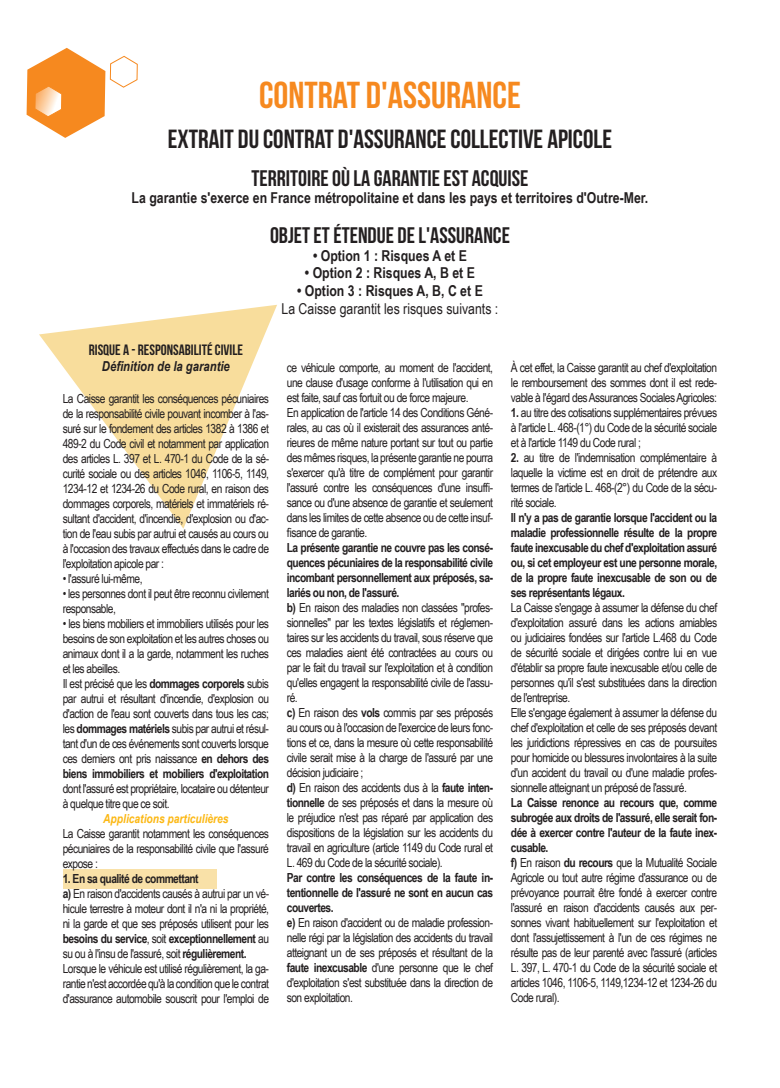
<style>
.page{position:relative;width:780px;height:1088px;background:#fff}
.page>*{position:absolute;margin:0;border:0;box-sizing:border-box;transform-origin:0 0}
.t1{font:37.5px "Bebas Neue";color:#f6891f}
.t2{font:26.25px "Bebas Neue";color:#231f20}
.t3{font:22.5px "Bebas Neue";color:#231f20}
.t4{font:700 15px "Arial Narrow";color:#231f20}
.t5{font:15px "Arial Narrow";color:#231f20}
.t6{font:15px "Bebas Neue";color:#231f20}
.t7{font:italic 700 13.75px "Arial Narrow";color:#231f20}
.t8{font:12.5px/15px "Arial Narrow";letter-spacing:-.04em;color:#231f20}
.t9{font:700 12.5px/15px "Arial Narrow";letter-spacing:-.04em;color:#231f20;text-align:justify}
.t10{font:italic 700 12.5px "Arial Narrow";color:#fcb814}
.s1{font-weight:700}
</style>
<div class="page">
<div style="left:63px;top:869px;width:153px;height:19px;background:#f9e1a8"></div>
<svg style="left:39px;top:305px;width:238px;height:224px"></svg>
<svg style="left:27px;top:48px;width:111px;height:90px"></svg>
<h1 class="t1" style="left:259px;top:74px;width:263px">CONTRAT D'ASSURANCE</h1>
<h2 class="t2" style="left:168px;top:125px;width:445px">EXTRAIT DU CONTRAT D'ASSURANCE COLLECTIVE APICOLE</h2>
<h3 class="t3" style="left:251px;top:166px;width:278px">TERRITOIRE OÙ LA GARANTIE EST ACQUISE</h3>
<p class="t4" style="left:132px;top:186px;width:518px">La garantie s'exerce en France métropolitaine et dans les pays et territoires d'Outre-Mer.</p>
<h3 class="t3" style="left:270px;top:223px;width:241px">OBJET ET ÉTENDUE DE L'ASSURANCE</h3>
<p class="t4" style="left:313px;top:244px;width:155px">• Option 1 : Risques A et E</p>
<p class="t4" style="left:305px;top:262px;width:171px">• Option 2 : Risques A, B et E</p>
<p class="t4" style="left:297px;top:279px;width:187px">• Option 3 : Risques A, B, C et E</p>
<p class="t5" style="left:281px;top:298px;width:218px">La Caisse garantit les risques suivants :</p>
<p class="t6" style="left:89px;top:341px;width:156px">RISQUE A - RESPONSABILITÉ CIVILE</p>
<p class="t7" style="left:102px;top:356px;width:129px">Définition de la garantie</p>
<p class="t8" style="left:63px;top:390px;width:208px;text-align:justify">La Caisse garantit les conséquences pécuniaires de la responsabilité civile pouvant incomber à l'as&shy;suré sur le fondement des articles 1382 à 1386 et 489-2 du Code civil et notamment par application des articles L. 397 et L. 470-1 du Code de la sé&shy;curité sociale ou des articles 1046, 1106-5, 1149, 1234-12 et 1234-26 du Code rural, en raison des dommages corporels, matériels et immatériels ré&shy;sultant d'accident, d'incendie, d'explosion ou d'ac&shy;tion de l'eau subis par autrui et causés au cours ou à l'occasion des travaux effectués dans le cadre de l'exploitation apicole par :</p>
<p class="t8" style="left:63px;top:570px;width:81px">• l'assuré lui-même,</p>
<p class="t8" style="left:63px;top:585px;width:208px">• les personnes dont il peut être reconnu civilement responsable,</p>
<p class="t8" style="left:63px;top:615px;width:208px">• les biens mobiliers et immobiliers utilisés pour les besoins de son exploitation et les autres choses ou animaux dont il a la garde, notamment les ruches et les abeilles.<br>Il est précisé que les <span class="s1">dommages corporels</span> subis par autrui et résultant d'incendie, d'explosion ou d'action de l'eau sont couverts dans tous les cas; les <span class="s1">dommages matériels</span> subis par autrui et résul&shy;tant d'un de ces événements sont couverts lorsque ces derniers ont pris naissance <span class="s1">en dehors des biens immobiliers et mobiliers d'exploitation</span></p>
<p class="t8" style="left:63px;top:780px;width:208px">dont l'assuré est propriétaire, locataire ou détenteur à quelque titre que ce soit.</p>
<p class="t10" style="left:103px;top:809px;width:127px">Applications particulières</p>
<p class="t8" style="left:63px;top:825px;width:208px;text-align:justify">La Caisse garantit notamment les conséquences pécuniaires de la responsabilité civile que l'assuré expose :</p>
<p class="t8" style="left:63px;top:870px;width:208px"><span class="s1">1. En sa qualité de commettant<br>a)</span> En raison d'accidents causés à autrui par un vé&shy;hicule terrestre à moteur dont il n'a ni la propriété, ni la garde et que ses préposés utilisent pour les <span class="s1">besoins du service</span>, soit <span class="s1">exceptionnellement</span> au su ou à l'insu de l'assuré, soit <span class="s1">régulièrement.<br></span>Lorsque le véhicule est utilisé régulièrement, la ga&shy;rantie n'est accordée qu'à la condition que le contrat d'assurance automobile souscrit pour l'emploi de</p>
<p class="t8" style="left:511px;top:360px;width:208px;text-align:justify">À cet effet, la Caisse garantit au chef d'exploitation le remboursement des sommes dont il est rede&shy;vable à l'égard des Assurances Sociales Agricoles:</p>
<p class="t8" style="left:511px;top:405px;width:208px;text-align:justify"><span class="s1">1.</span> au titre des cotisations supplémentaires prévues à l'article L. 468-(1°) du Code de la sécurité sociale et à l'article 1149 du Code rural ;</p>
<p class="t8" style="left:511px;top:450px;width:208px;text-align:justify"><span class="s1">2.</span> au titre de l'indemnisation complémentaire à laquelle la victime est en droit de prétendre aux termes de l'article L. 468-(2°) du Code de la sécu&shy;rité sociale.</p>
<p class="t9" style="left:511px;top:510px;width:208px">Il n'y a pas de garantie lorsque l'accident ou la maladie professionnelle résulte de la propre faute inexcusable du chef d'exploitation assuré ou, si cet employeur est une personne morale, de la propre faute inexcusable de son ou de ses représentants légaux.</p>
<p class="t8" style="left:511px;top:600px;width:208px">La Caisse s'engage à assumer la défense du chef d'exploitation assuré dans les actions amiables ou judiciaires fondées sur l'article L.468 du Code de sécurité sociale et dirigées contre lui en vue d'établir sa propre faute inexcusable et/ou celle de personnes qu'il s'est substituées dans la direction de l'entreprise.<br>Elle s'engage également à assumer la défense du chef d'exploitation et celle de ses préposés devant les juridictions répressives en cas de poursuites pour homicide ou blessures involontaires à la suite d'un accident du travail ou d'une maladie profes&shy;sionnelle atteignant un préposé de l'assuré.</p>
<p class="t8" style="left:511px;top:795px;width:208px"><span class="s1">La Caisse renonce au recours que, comme subrogée aux droits de l'assuré, elle serait fon&shy;dée à exercer contre l'auteur de la faute inex&shy;cusable.<br>f)</span> En raison <span class="s1">du recours</span> que la Mutualité Sociale Agricole ou tout autre régime d'assurance ou de prévoyance pourrait être fondé à exercer contre l'assuré en raison d'accidents causés aux per&shy;sonnes vivant habituellement sur l'exploitation et dont l'assujettissement à l'un de ces régimes ne résulte pas de leur parenté avec l'assuré (articles L. 397, L. 470-1 du Code de la sécurité sociale et articles 1046, 1106-5, 1149,1234-12 et 1234-26 du Code rural).</p>
<p class="t8" style="left:287px;top:360px;width:208px">ce véhicule comporte, au moment de l'accident, une clause d'usage conforme à l'utilisation qui en est faite, sauf cas fortuit ou de force majeure.<br>En application de l'article 14 des Conditions Géné&shy;rales, au cas où il existerait des assurances anté&shy;rieures de même nature portant sur tout ou partie des mêmes risques, la présente garantie ne pourra s'exercer qu'à titre de complément pour garantir l'assuré contre les conséquences d'une insuffi&shy;sance ou d'une absence de garantie et seulement dans les limites de cette absence ou de cette insuf&shy;fisance de garantie.</p>
<p class="t8" style="left:287px;top:540px;width:208px"><span class="s1">La présente garantie ne couvre pas les consé&shy;quences pécuniaires de la responsabilité civile incombant personnellement aux préposés, sa&shy;lariés ou non, de l'assuré.<br>b)</span> En raison des maladies non classées "profes&shy;sionnelles" par les textes législatifs et réglemen&shy;taires sur les accidents du travail, sous réserve que ces maladies aient été contractées au cours ou par le fait du travail sur l'exploitation et à condition qu'elles engagent la responsabilité civile de l'assu&shy;ré.<br><span class="s1">c)</span> En raison des <span class="s1">vols</span> commis par ses préposés au cours ou à l'occasion de l'exercice de leurs fonc&shy;tions et ce, dans la mesure où cette responsabilité civile serait mise à la charge de l'assuré par une décision judiciaire ;<br><span class="s1">d)</span> En raison des accidents dus à la <span class="s1">faute inten&shy;tionnelle</span> de ses préposés et dans la mesure où le préjudice n'est pas réparé par application des dispositions de la législation sur les accidents du travail en agriculture (article 1149 du Code rural et L. 469 du Code de la sécurité sociale).</p>
<p class="t8" style="left:287px;top:870px;width:208px"><span class="s1">Par contre les conséquences de la faute in&shy;tentionnelle de l'assuré ne sont en aucun cas couvertes.<br>e)</span> En raison d'accident ou de maladie profession&shy;nelle régi par la législation des accidents du travail atteignant un de ses préposés et résultant de la <span class="s1">faute inexcusable</span> d'une personne que le chef d'exploitation s'est substituée dans la direction de son exploitation.</p>
</div>
